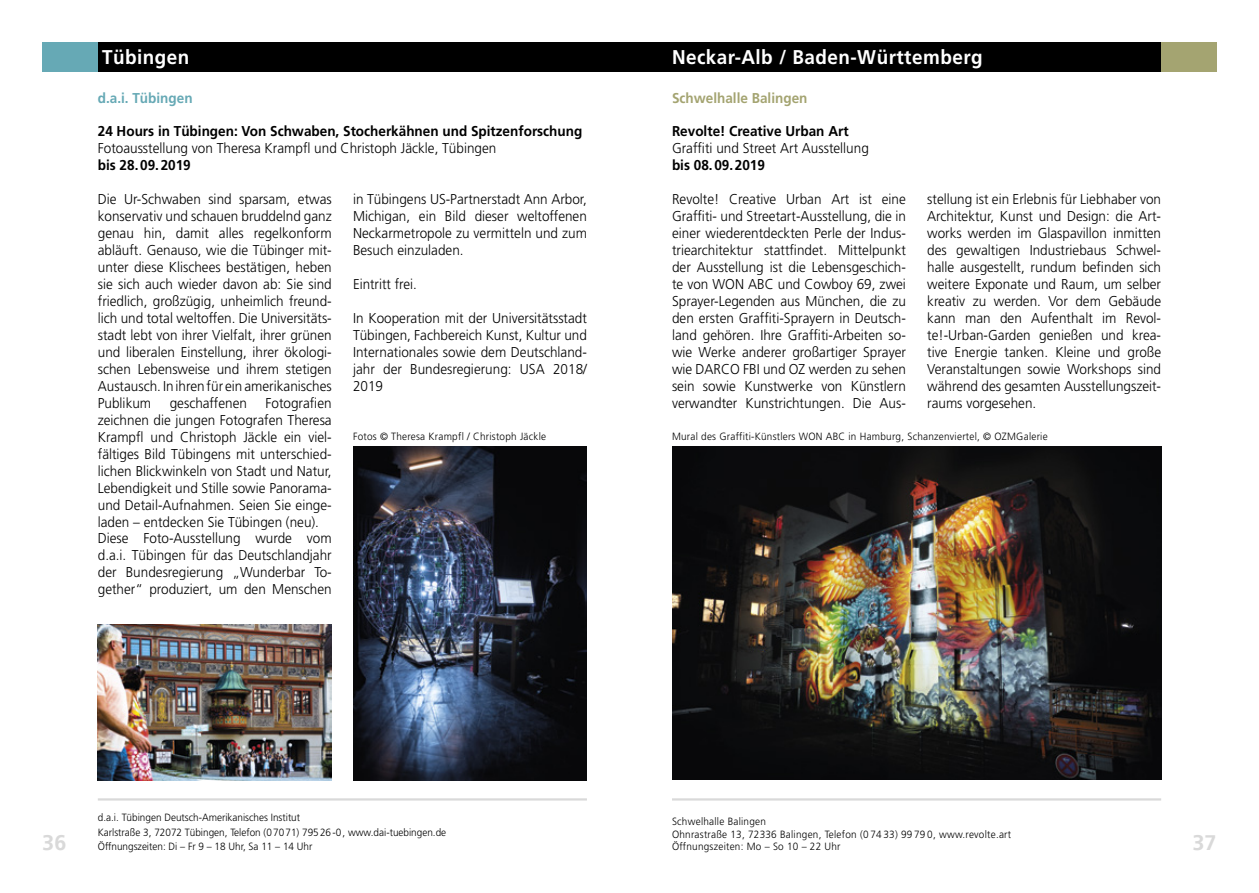
<style>
.page{position:relative;width:1259px;height:893px;background:#fff}
.page>*{position:absolute;margin:0;border:0;box-sizing:border-box;transform-origin:0 0}
.t1{font:700 21px "Frutiger BSK";color:#d9d9d9}
.Kopfzeile_links{font:700 19.8px "Frutiger";letter-spacing:.025em;color:#fff;scale:.95 1}
.Fließtext_Blocksatz{font:300 14.25px/17px "Frutiger";color:#000;text-align:justify;scale:.95 1}
.Fließtext_halbfett{font:700 14.25px "Frutiger";color:#000;scale:.95 1}
.Fließtext_halbfett_g{font:700 14.25px "Frutiger";color:#a4a471;scale:.95 1}
.Fließtext_halbfett_b{font:700 14.25px "Frutiger";color:#66a9b5;scale:.95 1}
.Fließtext_Blocksatz-2{font:300 14.25px "Frutiger";color:#000;scale:.94 1}
.Bildunterschriften{font:300 10.5px "Frutiger";letter-spacing:.025em;color:#000;scale:.95 1}
.Bildunterschriften-2{font:300 10.5px "Frutiger";color:#000;scale:.95 1}
</style>
<div class="page">
<hr style="left:98px;top:798px;width:489px;height:2px;background:#d9d9d9">
<hr style="left:672px;top:798px;width:489px;height:2px;background:#d9d9d9">
<div style="left:98px;top:43px;width:531px;height:29px;background:#000"></div>
<div style="left:629px;top:43px;width:532px;height:29px;background:#000"></div>
<div style="left:43px;top:43px;width:55px;height:29px;background:#66a9b5"></div>
<img style="left:672px;top:446px;width:489px;height:334px">
<div style="left:1161px;top:43px;width:55px;height:29px;background:#a4a471"></div>
<img style="left:98px;top:625px;width:234px;height:156px">
<img style="left:353px;top:446px;width:234px;height:335px">
<p class="Kopfzeile_links" style="left:102px;top:45px;width:93px">Tübingen</p>
<p class="Kopfzeile_links" style="left:672px;top:45px;width:328px">Neckar-Alb / Baden-Württemberg</p>
<p class="Fließtext_halbfett_b" style="left:98px;top:89px;width:101px">d.a.i. Tübingen</p>
<p class="Fließtext_halbfett" style="left:98px;top:123px;width:511px">24 Hours in Tübingen: Von Schwaben, Stocherkähnen und Spitzenforschung</p>
<p class="Fließtext_Blocksatz" style="left:98px;top:140px;width:421px">Fotoausstellung von Theresa Krampfl und Christoph Jäckle, Tübingen</p>
<p class="Fließtext_halbfett" style="left:98px;top:157px;width:99px">bis 28.09.2019</p>
<p class="Fließtext_Blocksatz" style="left:98px;top:191px;width:248px">Die Ur-Schwaben sind sparsam, etwas konservativ und schauen bruddelnd ganz genau hin, damit alles regelkonform abläuft. Genauso, wie die Tübinger mit&shy;unter diese Klischees bestätigen, heben sie sich auch wieder davon ab: Sie sind friedlich, großzügig, unheimlich freund&shy;lich und total weltoffen. Die Universitäts&shy;stadt lebt von ihrer Vielfalt, ihrer grünen und liberalen Einstellung, ihrer ökologi&shy;schen Lebensweise und ihrem stetigen Austausch. In ihren für ein amerikanisches Publikum</p>
<p class="Fließtext_Blocksatz" style="left:353px;top:191px;width:248px">in Tübingens US-Partnerstadt Ann Arbor, Michigan, ein Bild dieser weltoffenen Neckarmetropole zu vermitteln und zum Besuch einzuladen.</p>
<p class="Fließtext_Blocksatz-2" style="left:353px;top:276px;width:69px">Eintritt frei.</p>
<p class="Fließtext_Blocksatz" style="left:353px;top:310px;width:248px">In Kooperation mit der Universitätsstadt Tübingen, Fachbereich Kunst, Kultur und Internationales sowie dem Deutschland&shy;jahr der Bundesregierung: USA 2018/ 2019</p>
<p class="Fließtext_Blocksatz" style="left:98px;top:394px;width:248px;text-indent:168px">Fotografien zeichnen die jungen Fotografen Theresa Krampfl und Christoph Jäckle ein viel&shy;fältiges Bild Tübingens mit unterschied&shy;lichen Blickwinkeln von Stadt und Natur, Lebendigkeit und Stille sowie Panorama&shy;und Detail-Aufnahmen. Seien Sie einge&shy;laden – entdecken Sie Tübingen (neu).</p>
<p class="Fließtext_Blocksatz" style="left:98px;top:530px;width:248px">Diese Foto-Ausstellung wurde vom d.a.i. Tübingen für das Deutschlandjahr der Bundesregierung „Wunderbar To&shy;gether“ produziert, um den Menschen</p>
<p class="Fließtext_Blocksatz" style="left:170px;top:394px;width:83px">geschaffenen</p>
<p class="Bildunterschriften" style="left:353px;top:431px;width:205px">Fotos © Theresa Krampfl / Christoph Jäckle</p>
<p class="Fließtext_halbfett_g" style="left:672px;top:89px;width:144px">Schwelhalle Balingen</p>
<p class="Fließtext_halbfett" style="left:672px;top:123px;width:187px">Revolte! Creative Urban Art</p>
<p class="Fließtext_Blocksatz" style="left:672px;top:140px;width:209px">Graffiti und Street Art Ausstellung</p>
<p class="Fließtext_halbfett" style="left:672px;top:157px;width:99px">bis 08.09.2019</p>
<p class="Fließtext_Blocksatz" style="left:672px;top:191px;width:248px">Revolte! Creative Urban Art ist eine Graffiti- und Streetart-Ausstellung, die in einer wiederentdeckten Perle der Indus&shy;triearchitektur stattfindet. Mittelpunkt der Ausstellung ist die Lebensgeschich&shy;te von WON ABC und Cowboy 69, zwei Sprayer-Legenden aus München, die zu den ersten Graffiti-Sprayern in Deutsch&shy;land gehören. Ihre Graffiti-Arbeiten so&shy;wie Werke anderer großartiger Sprayer wie DARCO FBI und OZ werden zu sehen sein sowie Kunstwerke von Künstlern verwandter Kunstrichtungen. Die Aus-</p>
<p class="Fließtext_Blocksatz" style="left:927px;top:191px;width:248px">stellung ist ein Erlebnis für Liebhaber von Architektur, Kunst und Design: die Art&shy;works werden im Glaspavillon inmitten des gewaltigen Industriebaus Schwel&shy;halle ausgestellt, rundum befinden sich weitere Exponate und Raum, um selber kreativ zu werden. Vor dem Gebäude kann man den Aufenthalt im Revol&shy;te!-Urban-Garden genießen und krea&shy;tive Energie tanken. Kleine und große Veranstaltungen sowie Workshops sind während des gesamten Ausstellungszeit&shy;raums vorgesehen.</p>
<p class="Bildunterschriften" style="left:672px;top:431px;width:397px">Mural des Graffiti-Künstlers WON ABC in Hamburg, Schanzenviertel, © OZMGalerie</p>
<p class="Bildunterschriften-2" style="left:98px;top:811px;width:214px">d.a.i. Tübingen Deutsch-Amerikanisches Institut</p>
<p class="Bildunterschriften-2" style="left:98px;top:826px;width:368px">Karlstraße 3, 72072 Tübingen, Telefon (07071) 79526-0, www.dai-tuebingen.de</p>
<p class="Bildunterschriften-2" style="left:98px;top:841px;width:227px">Öffnungszeiten: Di – Fr 9 – 18 Uhr, Sa 11 – 14 Uhr</p>
<p class="Bildunterschriften" style="left:672px;top:815px;width:100px">Schwelhalle Balingen</p>
<p class="Bildunterschriften" style="left:672px;top:828px;width:358px">Ohnrastraße 13, 72336 Balingen, Telefon (0 74 33) 99 79 0, www.revolte.art</p>
<p class="Bildunterschriften" style="left:672px;top:841px;width:179px">Öffnungszeiten: Mo – So 10 – 22 Uhr</p>
<h1 class="t1" style="left:43px;top:830px;width:25px">36</h1>
<h1 class="t1" style="left:1192px;top:830px;width:25px">37</h1>
</div>
